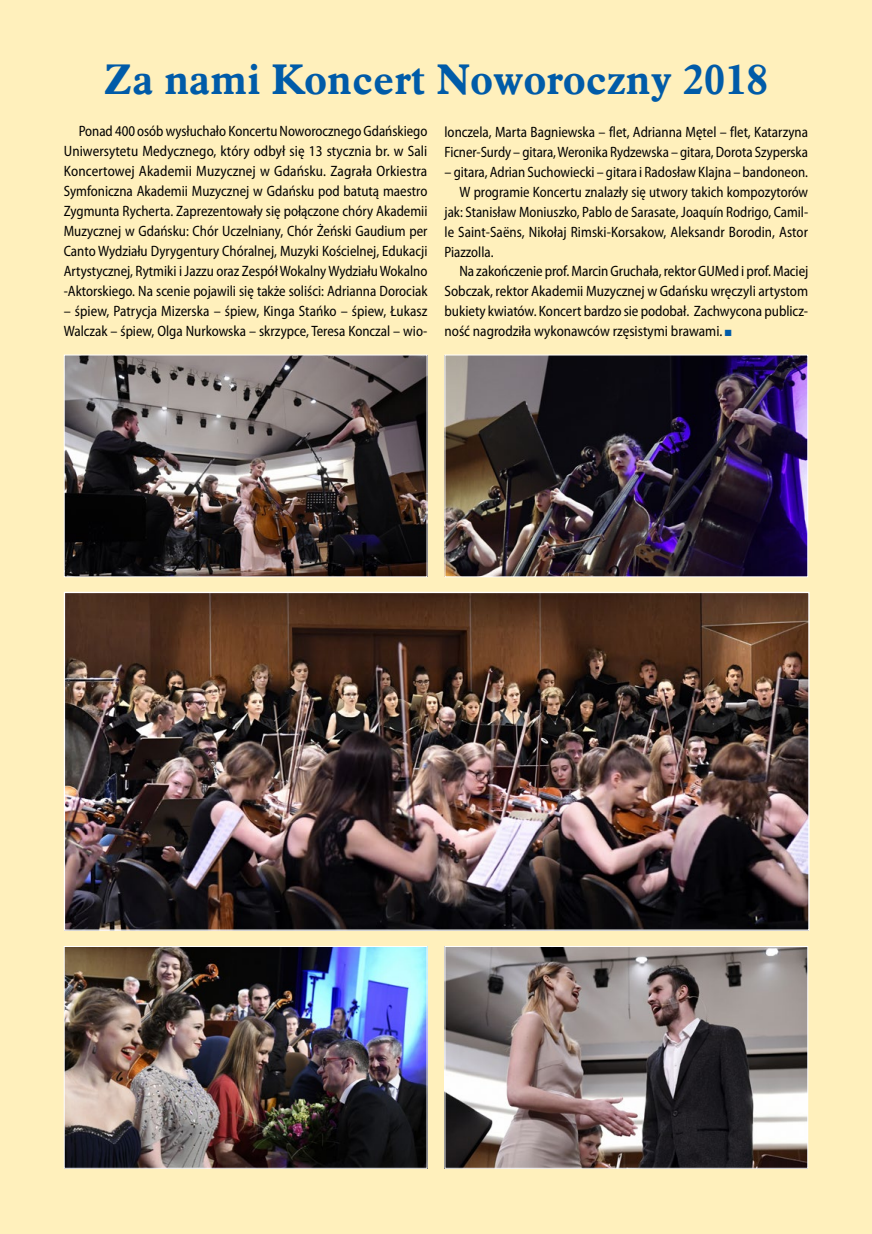
<style>
.page{position:relative;width:872px;height:1234px;background:#fff}
.page>*{position:absolute;margin:0;border:0;box-sizing:border-box;transform-origin:0 0}
.t1{font:700 42px "Aldine 721 EU";letter-spacing:.005em;color:#005ba8}
.t2{font:semi-condensed 15px/20px "Myriad Pro";color:#000;text-align:justify;scale:.94 1}
.t3{font:semi-condensed 15px/20px "Myriad Pro";color:#000;scale:.95 1}
.t4{font:semi-condensed 15px "Myriad Pro";color:#000;scale:.93 1}
.t5{font:semi-condensed 15px "Myriad Pro";color:#000;scale:.96 1}
.s1{color:#005ba8}
</style>
<div class="page">
<div style="left:0;top:0;width:872px;height:1233px;background:#fff0bc"></div>
<img style="left:66px;top:593px;width:741px;height:335px">
<img style="left:446px;top:356px;width:360px;height:219px">
<div style="left:444px;top:354px;width:364px;height:223px;border:1px solid #fff"></div>
<img style="left:446px;top:947px;width:360px;height:219px">
<div style="left:444px;top:945px;width:364px;height:223px;border:1px solid #fff"></div>
<img style="left:66px;top:947px;width:359px;height:219px">
<div style="left:64px;top:945px;width:363px;height:223px;border:1px solid #fff"></div>
<img style="left:66px;top:356px;width:359px;height:219px">
<div style="left:64px;top:354px;width:363px;height:223px;border:1px solid #fff"></div>
<h1 class="t1" style="left:104px;top:54px;width:665px">Za nami Koncert Noworoczny 2018</h1>
<p class="t2" style="left:64px;top:121px;width:388px;text-indent:15px">Ponad 400 osób wysłuchało Koncertu Noworocznego Gdańskiego Uniwersytetu Medycznego, który odbył się 13 stycznia br. w Sali Koncertowej Akademii Muzycznej w Gdańsku. Zagrała Orkiestra Symfoniczna Akademii Muzycznej w Gdańsku pod batutą maestro Zygmunta Rycherta. Zaprezentowały się połączone chóry Akademii Muzycznej w Gdańsku: Chór Uczelniany, Chór Żeński Gaudium per Canto Wydziału Dyrygentury Chóralnej, Muzyki Kościelnej, Edukacji Artystycznej, Rytmiki i Jazzu oraz Zespół Wokalny Wydziału Wokalno -Aktorskiego. Na scenie pojawili się także soliści: Adrianna Dorociak</p>
<p class="t3" style="left:64px;top:301px;width:384px">– śpiew, Patrycja Mizerska – śpiew, Kinga Stańko – śpiew, Łukasz<br>Walczak – śpiew, Olga Nurkowska – skrzypce, Teresa Konczal – wio-</p>
<p class="t2" style="left:444px;top:122px;width:388px">lonczela, Marta Bagniewska – flet, Adrianna Mętel – flet, Katarzyna<br>Ficner-Surdy – gitara, Weronika Rydzewska – gitara, Dorota Szyperska</p>
<p class="t2" style="left:444px;top:162px;width:388px">– gitara, Adrian Suchowiecki – gitara i Radosław Klajna – bandoneon.</p>
<p class="t4" style="left:459px;top:182px;width:376px">W programie Koncertu znalazły się utwory takich kompozytorów</p>
<p class="t4" style="left:444px;top:202px;width:392px">jak: Stanisław Moniuszko, Pablo de Sarasate, Joaquín Rodrigo, Camil-</p>
<p class="t2" style="left:444px;top:221px;width:388px">le Saint-Saëns, Nikołaj Rimski-Korsakow, Aleksandr Borodin, Astor</p>
<p class="t4" style="left:444px;top:242px;width:54px">Piazzolla.</p>
<p class="t3" style="left:459px;top:261px;width:369px">Na zakończenie prof. Marcin Gruchała, rektor GUMed i prof. Maciej</p>
<p class="t5" style="left:444px;top:282px;width:380px">Sobczak, rektor Akademii Muzycznej w Gdańsku wręczyli artystom</p>
<p class="t3" style="left:444px;top:301px;width:384px">bukiety kwiatów. Koncert bardzo sie podobał. Zachwycona publicz-</p>
<p class="t5" style="left:444px;top:322px;width:301px">ność nagrodziła wykonawców rzęsistymi brawami. <span class="s1">■</span></p>
</div>
